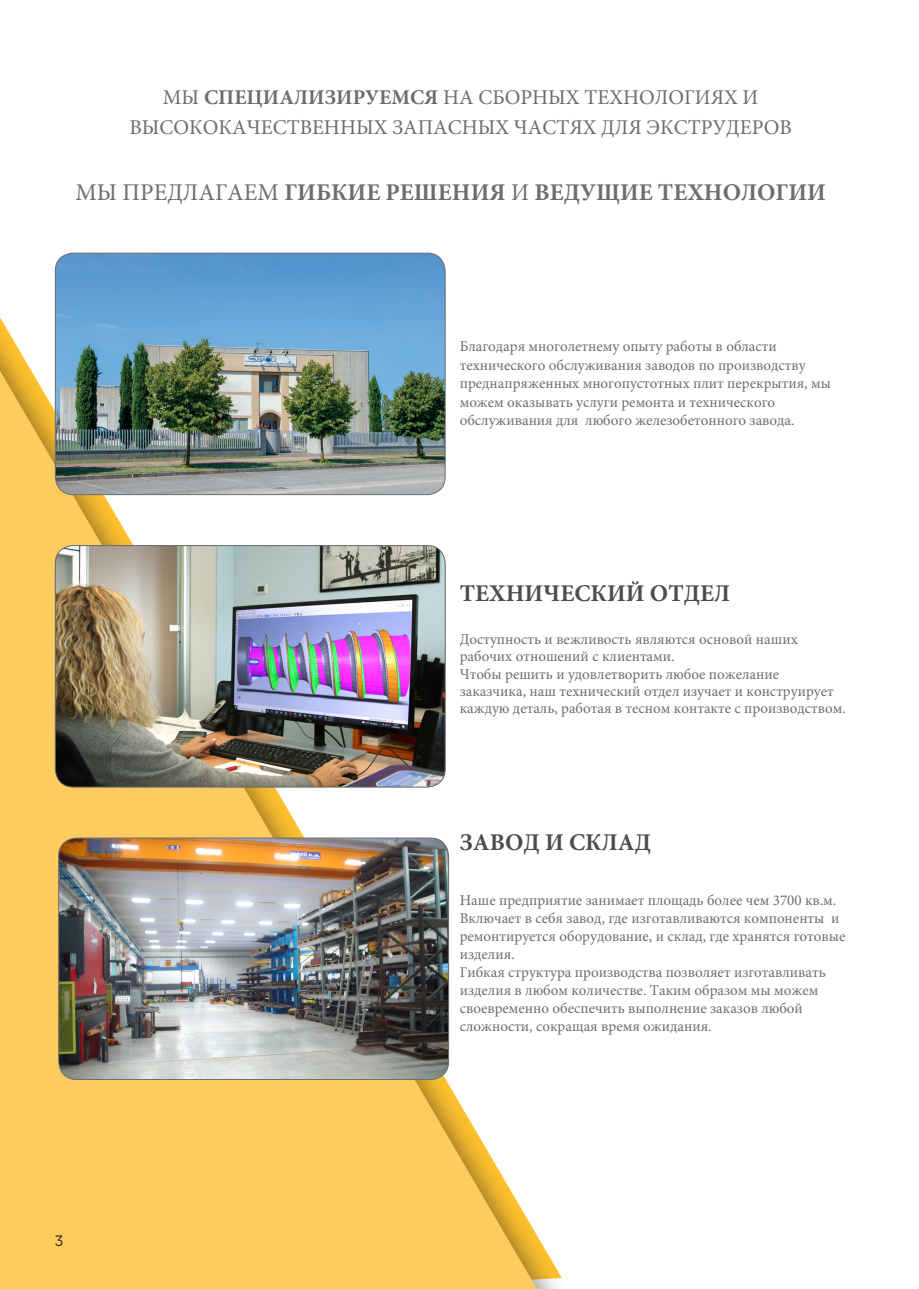
<style>
.page{position:relative;width:919px;height:1289px;background:#fff}
.page>*{position:absolute;margin:0;border:0;box-sizing:border-box;transform-origin:0 0}
.t1{font:700 24px "Minion Pro";color:#6c6d70}
.t2{font:700 24px "Minion Pro";color:#4b4c4d}
.t3{font:21px/30px "Minion Pro";color:#6c6d70;text-align:center}
.t4{font:15px/18px "Minion Pro";color:#6c6d70}
.t5{font:15px "Yellix";color:#231f20}
.s1{font-weight:700}
.s2{font-weight:400}
</style>
<div class="page">
<svg style="left:0;top:252px;width:541px;height:1036px;fill:#fecb5e"></svg>
<img style="left:55px;top:545px;width:390px;height:242px">
<div style="left:55px;top:545px;width:390px;height:242px;border:1px solid #6c6d70;border-radius:18px"></div>
<img style="left:59px;top:838px;width:389px;height:241px">
<div style="left:58px;top:837px;width:391px;height:242px;border:1px solid #6c6d70;border-radius:18px"></div>
<img style="left:55px;top:253px;width:390px;height:241px">
<div style="left:55px;top:253px;width:390px;height:242px;border:1px solid #6c6d70;border-radius:18px"></div>
<h2 class="t3" style="left:130px;top:82px;width:663px">МЫ <span class="s1">СПЕЦИАЛИЗИРУЕМСЯ</span> НА СБОРНЫХ ТЕХНОЛОГИЯХ И<br>ВЫСОКОКАЧЕСТВЕННЫХ ЗАПАСНЫХ ЧАСТЯХ ДЛЯ ЭКСТРУДЕРОВ</h2>
<h1 class="t1" style="left:75px;top:176px;width:752px"><span class="s2">МЫ ПРЕДЛАГАЕМ</span> ГИБКИЕ РЕШЕНИЯ <span class="s2">И</span> ВЕДУЩИЕ ТЕХНОЛОГИИ</h1>
<p class="t4" style="left:459px;top:337px;width:372px;line-height:18.5px">Благодаря многолетнему опыту работы в области технического обслуживания заводов по производству преднапряженных многопустотных плит перекрытия, мы можем оказывать услуги ремонта и технического обслуживания для любого железобетонного завода.</p>
<h1 class="t2" style="left:459px;top:577px;width:272px">ТЕХНИЧЕСКИЙ ОТДЕЛ</h1>
<p class="t4" style="left:459px;top:630px;width:387px;line-height:17.2px">Доступность и вежливость являются основой наших рабочих отношений с клиентами.<br>Чтобы решить и удовлетворить любое пожелание заказчика, наш технический отдел изучает и конструирует каждую деталь, работая в тесном контакте с производством.</p>
<h1 class="t2" style="left:459px;top:825px;width:193px">ЗАВОД И СКЛАД</h1>
<p class="t4" style="left:459px;top:891px;width:387px">Наше предприятие занимает площадь более чем 3700 кв.м.<br>Включает в себя завод, где изготавливаются компоненты и ремонтируется оборудование, и склад, где хранятся готовые изделия.<br>Гибкая структура производства позволяет изготавливать изделия в любом количестве. Таким образом мы можем своевременно обеспечить выполнение заказов любой сложности, сокращая время ожидания.</p>
<p class="t5" style="left:55px;top:1229px;width:10px">3</p>
</div>
